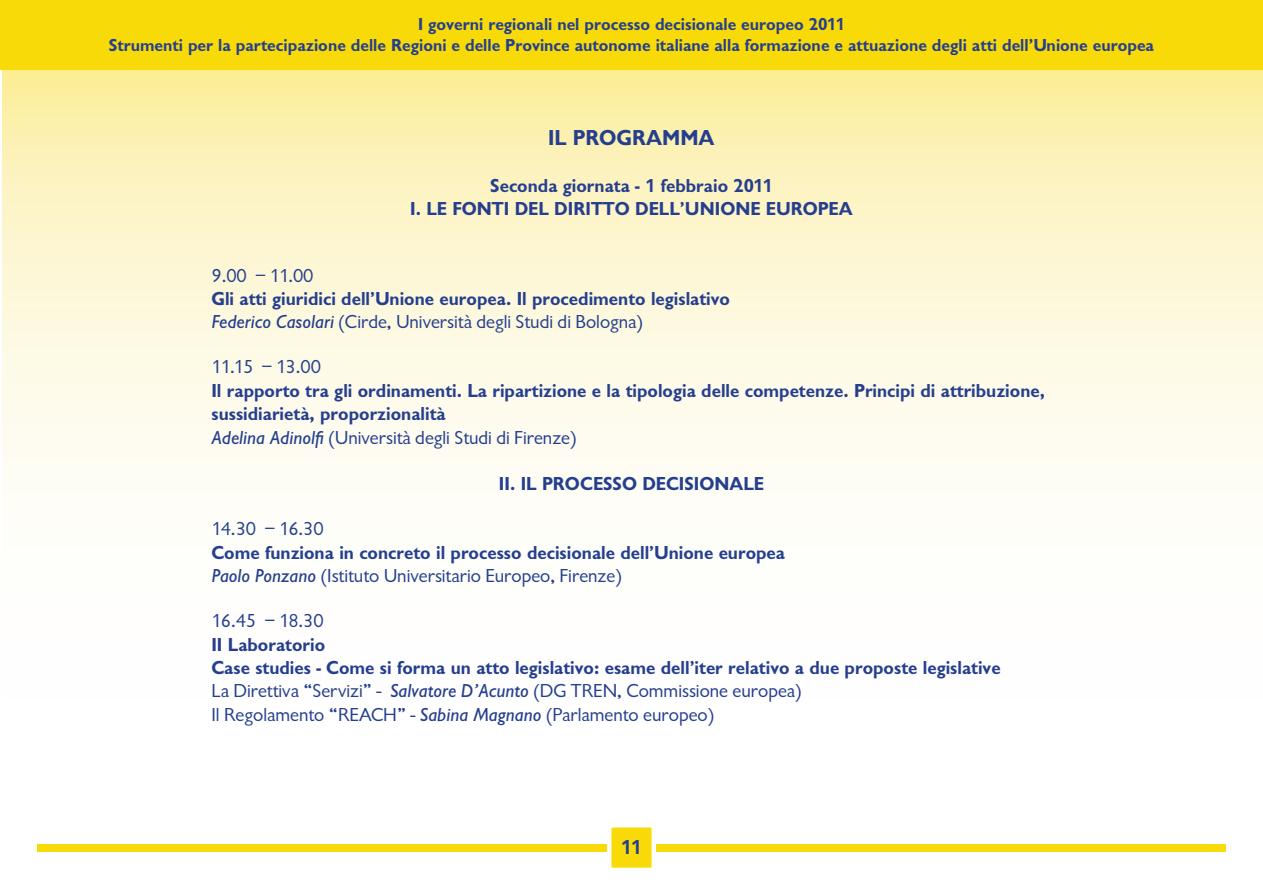
<style>
.page{position:relative;width:1263px;height:893px;background:#fff}
.page>*{position:absolute;margin:0;border:0;box-sizing:border-box;transform-origin:0 0}
.t1{font:22.5px "Gill Sans Bld";color:#253f8e}
.t2{font:21px "Gill Sans Bld";color:#253f8e}
.t3{font:19.5px/23.4px "Gill Sans Bld";color:#253f8e}
.t4{font:19.5px/23.4px "Gill Sans Rgl";color:#253f8e}
.t5{font:18px/21.6px "Gill Sans Bld";color:#253f8e;text-align:center}
.s1{font-family:"Gill Sans Mdm Itl"}
</style>
<div class="page">
<svg style="left:2px;top:69px;width:1261px;height:410px;background:#fcf6d0"></svg>
<div style="left:0;top:0;width:1263px;height:69px;background:#f8da08"></div>
<div style="left:37px;top:844px;width:1188px;height:7px;background:#f8da08"></div>
<div style="left:607px;top:823px;width:49px;height:49px;background:#f8da08;border:4px solid #fff"></div>
<p class="t5" style="left:109px;top:14px;width:1047px">I governi regionali nel processo decisionale europeo 2011<br>Strumenti per la partecipazione delle Regioni e delle Province autonome italiane alla formazione e attuazione degli atti dell’Unione europea</p>
<p class="t1" style="left:548px;top:122px;width:168px">Il programma</p>
<p class="t3" style="left:490px;top:175px;width:284px">Seconda giornata - 1 febbraio 2011</p>
<p class="t3" style="left:410px;top:198px;width:67px">I. LE FONT</p>
<p class="t3" style="left:504px;top:198px;width:23px">I DEL</p>
<p class="t3" style="left:554px;top:198px;width:51px">DIRITTO</p>
<p class="t3" style="left:635px;top:198px;width:12px">DELL</p>
<p class="t3" style="left:680px;top:198px;width:55px">’UNIONE</p>
<p class="t3" style="left:766px;top:198px;width:14px">EURO</p>
<p class="t3" style="left:818px;top:198px;width:24px">PEA</p>
<p class="t4" style="left:211px;top:265px;width:104px">9.00 – 11.00</p>
<p class="t3" style="left:211px;top:288px;width:520px">Gli atti giuridici dell’Unione europea. Il procedimento legislativo</p>
<p class="t4" style="left:211px;top:312px;width:433px"><span class="s1">Federico Casolari</span> (Cirde, Università degli Studi di Bologna)</p>
<p class="t4" style="left:211px;top:357px;width:111px">11.15 – 13.00</p>
<p class="t3" style="left:211px;top:380px;width:835px">Il rapporto tra gli ordinamenti. La ripartizione e la tipologia delle competenze. Principi di attribuzione, sussidiarietà, proporzionalità</p>
<p class="t4" style="left:211px;top:427px;width:367px"><span class="s1">Adelina Adinolfi</span> (Università degli Studi di Firenze)</p>
<p class="t3" style="left:499px;top:474px;width:67px">II. IL PROCESSO</p>
<p class="t3" style="left:642px;top:474px;width:13px">DEC</p>
<p class="t3" style="left:679px;top:474px;width:35px">ISIONALE</p>
<p class="t4" style="left:211px;top:519px;width:114px">14.30 – 16.30</p>
<p class="t3" style="left:211px;top:542px;width:575px">Come funziona in concreto il processo decisionale dell’Unione europea</p>
<p class="t4" style="left:211px;top:566px;width:412px"><span class="s1">Paolo Ponzano</span> (Istituto Universitario Europeo, Firenze)</p>
<p class="t4" style="left:211px;top:611px;width:114px">16.45 – 18.30</p>
<p class="t3" style="left:211px;top:634px;width:791px">II Laboratorio<br>Case studies - Come si forma un atto legislativo: esame dell’iter relativo a due proposte legislative</p>
<p class="t4" style="left:211px;top:681px;width:592px">La Direttiva “Servizi” - <span class="s1">Salvatore D’Acunto</span> (DG TREN, Commissione europea)<br>Il Regolamento “REACH” - <span class="s1">Sabina Magnano</span> (Parlamento europeo)</p>
<p class="t2" style="left:621px;top:833px;width:23px">11</p>
</div>
